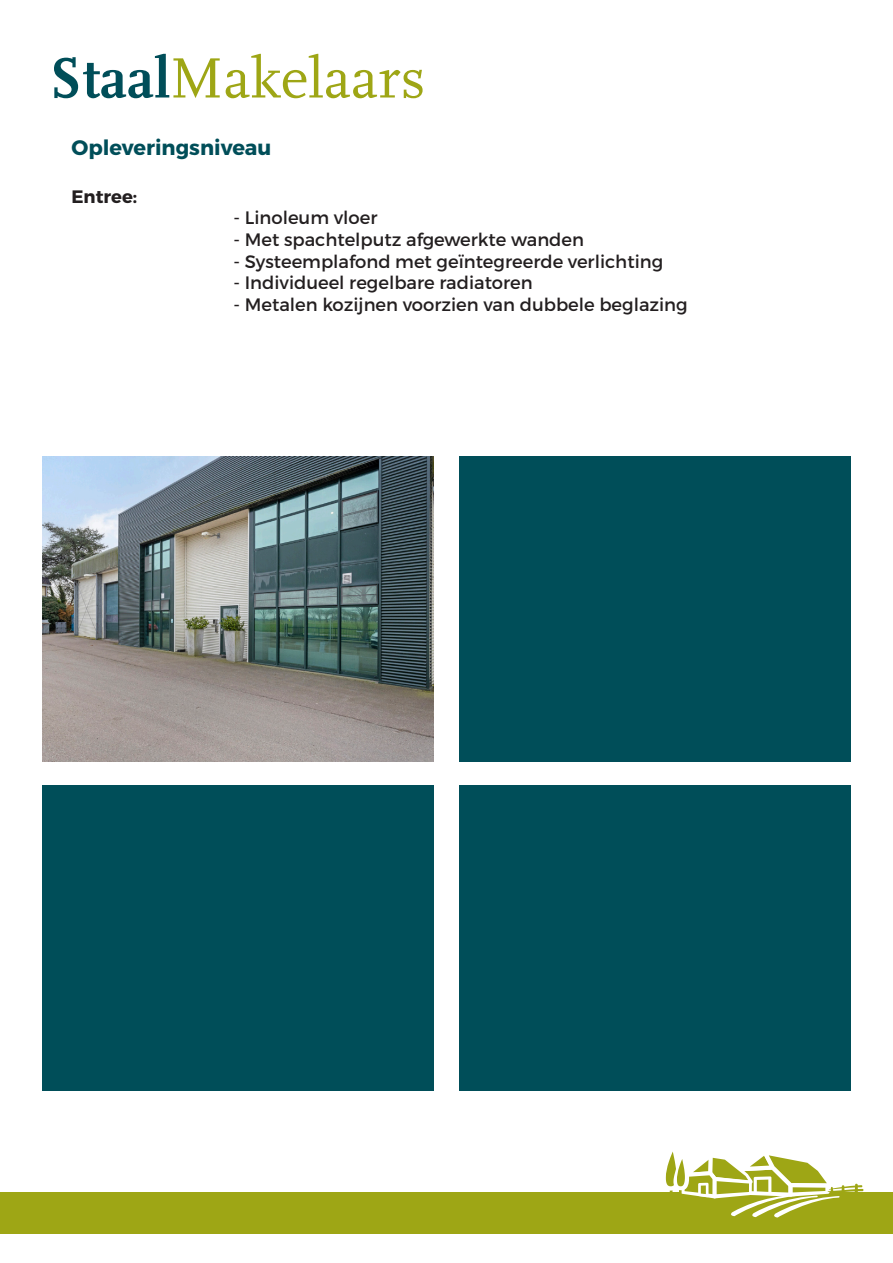
<style>
.page{position:relative;width:893px;height:1263px;background:#fff}
.page>*{position:absolute;margin:0;border:0;box-sizing:border-box;transform-origin:0 0}
.t1{font:700 21px "Montserrat";color:#004e59}
.t2{font:18px "Montserrat";color:#231f20}
.t3{font:700 18px "Montserrat";color:#231f20}
</style>
<div class="page">
<div style="left:0;top:1192px;width:893px;height:42px;background:#9ea615"></div>
<svg style="left:54px;top:54px;width:166px;height:44px"></svg>
<svg style="left:226px;top:54px;width:197px;height:44px"></svg>
<svg style="left:665px;top:1151px;width:199px;height:67px"></svg>
<img style="left:43px;top:456px;width:390px;height:305px">
<div style="left:43px;top:785px;width:391px;height:305px;background:#004e59"></div>
<div style="left:459px;top:785px;width:391px;height:305px;background:#004e59"></div>
<div style="left:459px;top:456px;width:391px;height:305px;background:#004e59"></div>
<p class="t1" style="left:72px;top:134px;width:201px">Opleveringsniveau</p>
<p class="t3" style="left:72px;top:185px;width:67px">Entree:</p>
<p class="t2" style="left:234px;top:207px;width:145px">- Linoleum vloer</p>
<p class="t2" style="left:234px;top:228px;width:352px">- Met spachtelputz afgewerkte wanden</p>
<p class="t2" style="left:234px;top:250px;width:431px">- Systeemplafond met geïntegreerde verlichting</p>
<p class="t2" style="left:234px;top:272px;width:301px">- Individueel regelbare radiatoren</p>
<p class="t2" style="left:234px;top:293px;width:456px">- Metalen kozijnen voorzien van dubbele beglazing</p>
</div>
